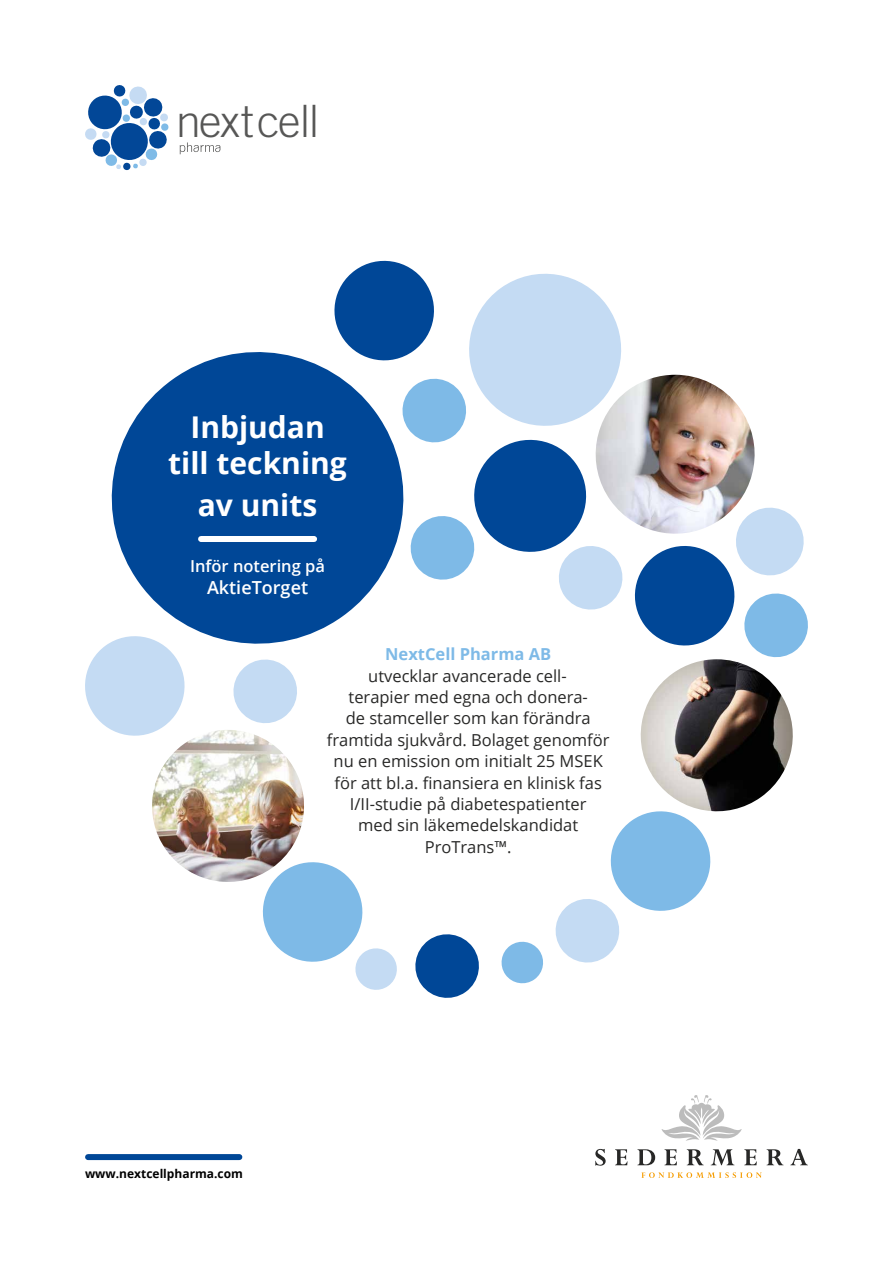
<style>
.page{position:relative;width:893px;height:1263px;background:#fff}
.page>*{position:absolute;margin:0;border:0;box-sizing:border-box;transform-origin:0 0}
.t1{font:300 44.55px "Trade Gothic LT Std";letter-spacing:-.015em;color:#575756}
.t2{font:700 30px/36px "Open Sans";color:#fff;text-align:center}
.t3{font:600 18px "Open Sans";color:#fff}
.t4{font:16.5px/21.3px "Open Sans";color:#282827;text-align:center}
.t5{font:700 16.5px "Open Sans";color:#7ebae7}
.t6{font:600 16.5px "Open Sans";color:#fff}
.t7{font:700 12px "Open Sans";color:#000}
</style>
<div class="page">
<svg style="left:661px;top:1095px;width:81px;height:46px"></svg>
<svg style="left:595px;top:1149px;width:11px;height:17px"></svg>
<svg style="left:615px;top:1149px;width:12px;height:16px"></svg>
<svg style="left:637px;top:1149px;width:18px;height:16px"></svg>
<svg style="left:664px;top:1149px;width:13px;height:16px"></svg>
<svg style="left:687px;top:1149px;width:17px;height:16px"></svg>
<svg style="left:711px;top:1149px;width:23px;height:16px"></svg>
<svg style="left:744px;top:1149px;width:13px;height:16px"></svg>
<svg style="left:767px;top:1149px;width:16px;height:16px"></svg>
<svg style="left:790px;top:1149px;width:18px;height:16px"></svg>
<svg style="left:641px;top:1172px;width:121px;height:6px"></svg>
<svg style="left:85px;top:85px;width:84px;height:85px"></svg>
<svg style="left:180px;top:142px;width:40px;height:12px"></svg>
<div style="left:88px;top:1154px;width:151px;height:6px;background:#004797"></div>
<img style="left:640px;top:661px;width:153px;height:151px">
<img style="left:152px;top:730px;width:152px;height:152px">
<svg style="left:111px;top:352px;width:217px;height:292px;background:#2562a6"></svg>
<svg style="left:233px;top:659px;width:64px;height:64px"></svg>
<svg style="left:415px;top:934px;width:64px;height:64px"></svg>
<svg style="left:85px;top:629px;width:106px;height:113px"></svg>
<svg style="left:501px;top:805px;width:216px;height:179px"></svg>
<svg style="left:328px;top:260px;width:480px;height:401px"></svg>
<svg style="left:256px;top:855px;width:141px;height:135px"></svg>
<div style="left:201px;top:536px;width:113px;height:6px;background:#fff"></div>
<h1 class="t1" style="left:176px;top:94px;width:144px">nextcell</h1>
<h2 class="t2" style="left:168px;top:409px;width:180px">Inbjudan till teckning</h2>
<h2 class="t2" style="left:198px;top:486px;width:121px">av units</h2>
<p class="t6" style="left:190px;top:555px;width:137px">Inför notering på</p>
<p class="t3" style="left:207px;top:575px;width:103px">AktieTorget</p>
<p class="t5" style="left:385px;top:643px;width:168px">NextCell Pharma AB</p>
<p class="t4" style="left:327px;top:665px;width:284px">utvecklar avancerade cell-<br>terapier med egna och donera-<br>de stamceller som kan förändra framtida sjukvård. Bolaget genomför nu en emission om initialt 25 MSEK för att bl.a. finansiera en klinisk fas<br>I/II-studie på diabetespatienter<br>med sin läkemedelskandidat<br>ProTrans™.</p>
<p class="t7" style="left:85px;top:1165px;width:159px">www.nextcellpharma.com</p>
</div>
